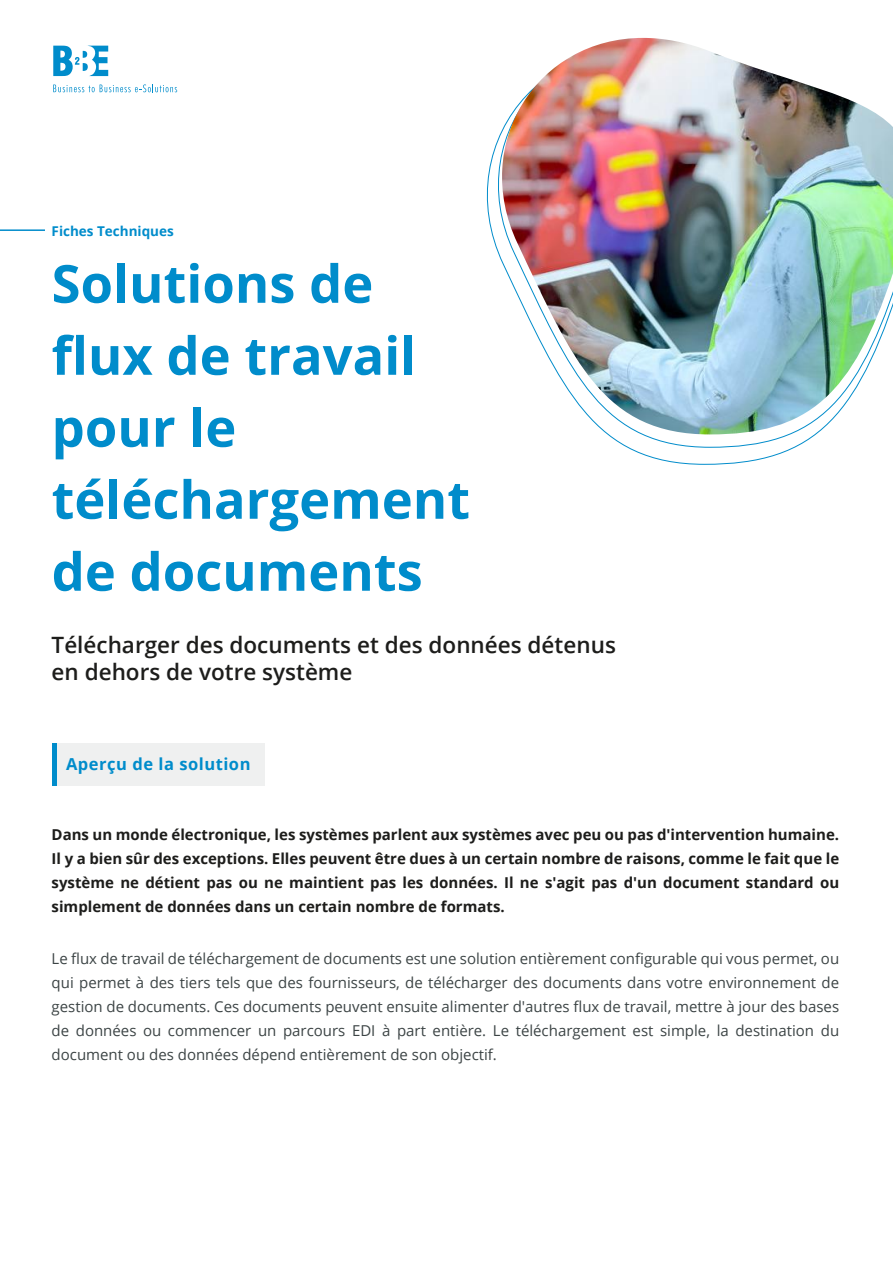
<style>
.page{position:relative;width:893px;height:1263px;background:#fff}
.page>*{position:absolute;margin:0;border:0;box-sizing:border-box;transform-origin:0 0}
.t1{font:700 52.5px/72px "Open Sans";color:#008ccb}
.t2{font:600 22.5px/27px "Open Sans";color:#1d1d1b}
.t3{font:700 16.5px "Open Sans";letter-spacing:.03em;color:#008ccb}
.t4{font:15px/24px "Open Sans";color:#3c4445;text-align:justify}
.t5{font:700 15px/24px "Open Sans";color:#1d1d1b;text-align:justify}
.t6{font:700 13.5px "Open Sans";color:#008ccb}
</style>
<div class="page">
<img style="left:486px;top:38px;width:407px;height:396px">
<svg style="left:53px;top:45px;width:55px;height:31px"></svg>
<svg style="left:53px;top:84px;width:124px;height:8px"></svg>
<hr style="left:0;top:229px;width:45px;height:2px;background:#008ccb">
<div style="left:52px;top:743px;width:213px;height:43px;background:#eff0f0"></div>
<div style="left:52px;top:743px;width:5px;height:43px;background:#008ccb"></div>
<p class="t6" style="left:52px;top:222px;width:124px">Fiches Techniques</p>
<h1 class="t1" style="left:52px;top:246px;width:420px">Solutions de flux de travail pour le téléchargement de documents</h1>
<h2 class="t2" style="left:52px;top:631px;width:566px">Télécharger des documents et des données détenus en dehors de votre système</h2>
<p class="t3" style="left:66px;top:752px;width:186px">Aperçu de la solution</p>
<p class="t5" style="left:52px;top:822px;width:789px">Dans un monde électronique, les systèmes parlent aux systèmes avec peu ou pas d'intervention humaine.<br>Il y a bien sûr des exceptions. Elles peuvent être dues à un certain nombre de raisons, comme le fait que le système ne détient pas ou ne maintient pas les données. Il ne s'agit pas d'un document standard ou simplement de données dans un certain nombre de formats.</p>
<p class="t4" style="left:52px;top:946px;width:789px">Le flux de travail de téléchargement de documents est une solution entièrement configurable qui vous permet, ou qui permet à des tiers tels que des fournisseurs, de télécharger des documents dans votre environnement de gestion de documents. Ces documents peuvent ensuite alimenter d'autres flux de travail, mettre à jour des bases de données ou commencer un parcours EDI à part entière. Le téléchargement est simple, la destination du document ou des données dépend entièrement de son objectif.</p>
</div>
